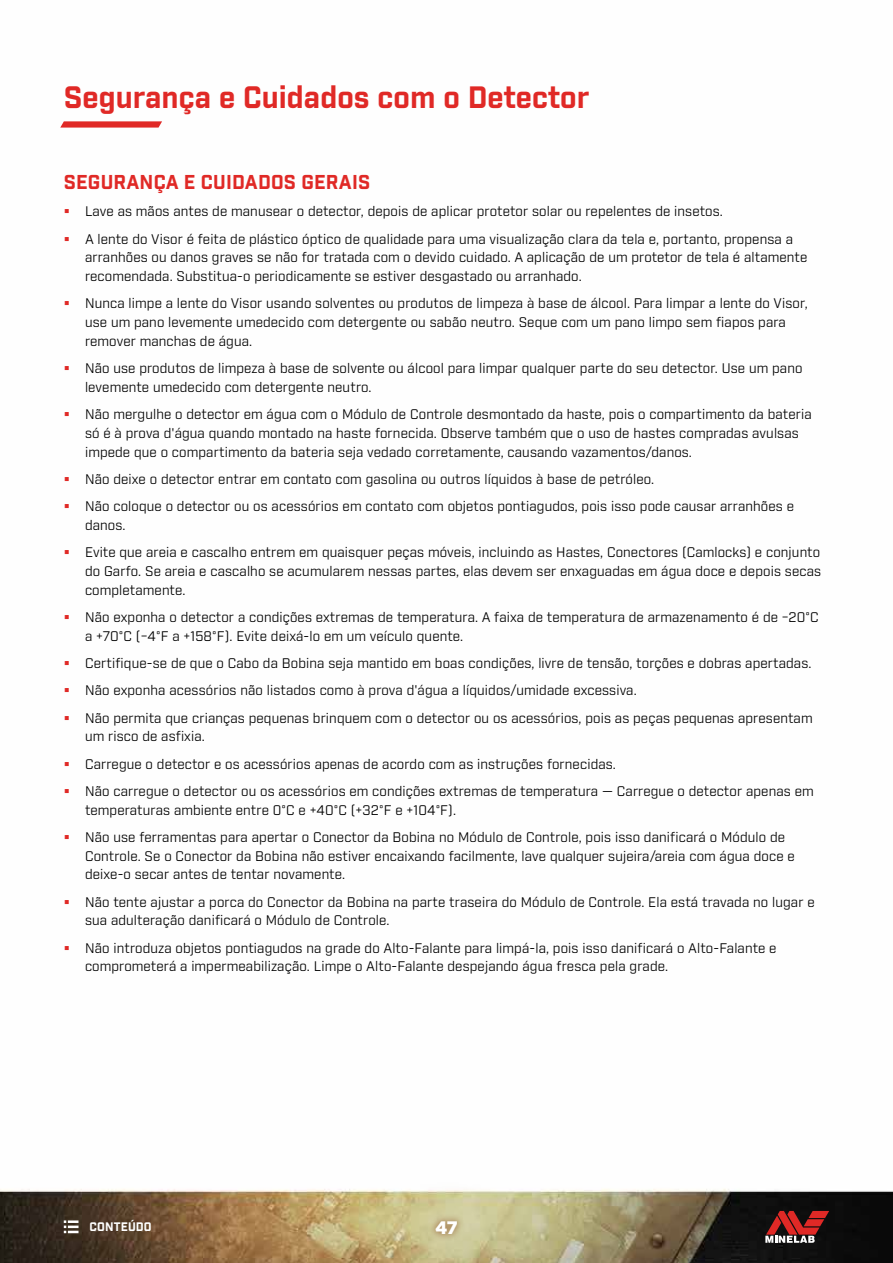
<style>
.page{position:relative;width:893px;height:1263px;background:#fff}
.page>*{position:absolute;margin:0;border:0;box-sizing:border-box;transform-origin:0 0}
.t1{font:700 30px "Industry";color:#e02926}
.t2{font:700 19.5px "Industry";letter-spacing:.01em;color:#e02926}
.t3{font:900 18px "Industry";color:#fff}
.t4{font:13.5px/18.8px "Industry";letter-spacing:.01em;color:#000}
.t5{font:700 12px "Industry";letter-spacing:.01em;color:#fff}
</style>
<div class="page">
<img style="left:0;top:1189px;width:893px;height:74px">
<svg style="left:64px;top:1220px;width:15px;height:13px"></svg>
<svg style="left:60px;top:121px;width:102px;height:7px"></svg>
<svg style="left:397px;top:1189px;width:100px;height:74px;background:#ccc594"></svg>
<svg style="left:428px;top:1214px;width:36px;height:27px"></svg>
<svg style="left:765px;top:1211px;width:64px;height:32px;background:#7d3332"></svg>
<h1 class="t1" style="left:64px;top:79px;width:527px">Segurança e Cuidados com o Detector</h1>
<h2 class="t2" style="left:64px;top:170px;width:308px">SEGURANÇA E CUIDADOS GERAIS</h2>
<p class="t4" style="left:85px;top:198px;width:709px;line-height:27.3px">Lave as mãos antes de manusear o detector, depois de aplicar protetor solar ou repelentes de insetos.<br>A lente do Visor é feita de plástico óptico de qualidade para uma visualização clara da tela e, portanto, propensa a</p>
<p class="t4" style="left:85px;top:248px;width:724px">arranhões ou danos graves se não for tratada com o devido cuidado. A aplicação de um protetor de tela é altamente recomendada. Substitua-o periodicamente se estiver desgastado ou arranhado.</p>
<p class="t4" style="left:85px;top:294px;width:724px">Nunca limpe a lente do Visor usando solventes ou produtos de limpeza à base de álcool. Para limpar a lente do Visor, use um pano levemente umedecido com detergente ou sabão neutro. Seque com um pano limpo sem fiapos para remover manchas de água.</p>
<p class="t4" style="left:85px;top:359px;width:719px">Não use produtos de limpeza à base de solvente ou álcool para limpar qualquer parte do seu detector. Use um pano levemente umedecido com detergente neutro.</p>
<p class="t4" style="left:85px;top:405px;width:728px">Não mergulhe o detector em água com o Módulo de Controle desmontado da haste, pois o compartimento da bateria só é à prova d'água quando montado na haste fornecida. Observe também que o uso de hastes compradas avulsas impede que o compartimento da bateria seja vedado corretamente, causando vazamentos/danos.</p>
<p class="t4" style="left:85px;top:466px;width:710px;line-height:27.3px">Não deixe o detector entrar em contato com gasolina ou outros líquidos à base de petróleo.<br>Não coloque o detector ou os acessórios em contato com objetos pontiagudos, pois isso pode causar arranhões e</p>
<p class="t4" style="left:85px;top:512px;width:737px;line-height:27.3px">danos.<br>Evite que areia e cascalho entrem em quaisquer peças móveis, incluindo as Hastes, Conectores (Camlocks) e conjunto</p>
<p class="t4" style="left:85px;top:562px;width:738px">do Garfo. Se areia e cascalho se acumularem nessas partes, elas devem ser enxaguadas em água doce e depois secas completamente.</p>
<p class="t4" style="left:85px;top:608px;width:735px">Não exponha o detector a condições extremas de temperatura. A faixa de temperatura de armazenamento é de −20°C a +70°C (−4°F a +158°F). Evite deixá-lo em um veículo quente.</p>
<p class="t4" style="left:85px;top:650px;width:729px;line-height:27.3px">Certifique-se de que o Cabo da Bobina seja mantido em boas condições, livre de tensão, torções e dobras apertadas.<br>Não exponha acessórios não listados como à prova d'água a líquidos/umidade excessiva.<br>Não permita que crianças pequenas brinquem com o detector ou os acessórios, pois as peças pequenas apresentam</p>
<p class="t4" style="left:85px;top:723px;width:730px;line-height:27.3px">um risco de asfixia.<br>Carregue o detector e os acessórios apenas de acordo com as instruções fornecidas.<br>Não carregue o detector ou os acessórios em condições extremas de temperatura — Carregue o detector apenas em</p>
<p class="t4" style="left:85px;top:796px;width:702px;line-height:27.3px">temperaturas ambiente entre 0°C e +40°C (+32°F e +104°F).<br>Não use ferramentas para apertar o Conector da Bobina no Módulo de Controle, pois isso danificará o Módulo de</p>
<p class="t4" style="left:85px;top:847px;width:711px">Controle. Se o Conector da Bobina não estiver encaixando facilmente, lave qualquer sujeira/areia com água doce e deixe-o secar antes de tentar novamente.</p>
<p class="t4" style="left:85px;top:893px;width:731px">Não tente ajustar a porca do Conector da Bobina na parte traseira do Módulo de Controle. Ela está travada no lugar e sua adulteração danificará o Módulo de Controle.</p>
<p class="t4" style="left:85px;top:939px;width:693px">Não introduza objetos pontiagudos na grade do Alto-Falante para limpá-la, pois isso danificará o Alto-Falante e comprometerá a impermeabilização. Limpe o Alto-Falante despejando água fresca pela grade.</p>
<p class="t5" style="left:90px;top:1220px;width:64px">CONTEÚDO</p>
<h3 class="t3" style="left:435px;top:1217px;width:24px">47</h3>
</div>
